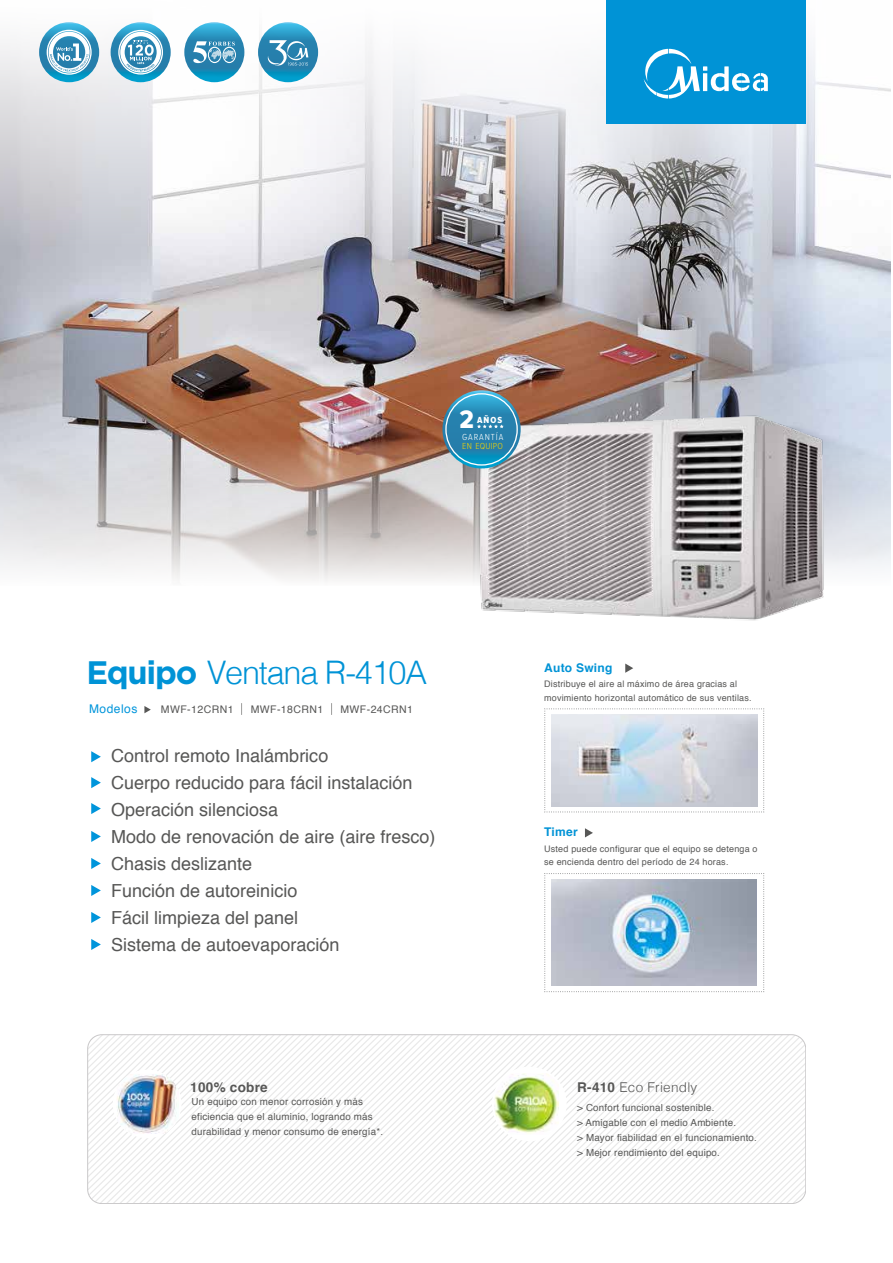
<style>
.page{position:relative;width:893px;height:1263px;background:#fff}
.page>*{position:absolute;margin:0;border:0;box-sizing:border-box;transform-origin:0 0}
.t1{font:300 32.4px "Helvetica";letter-spacing:-.04em;color:#0093d6}
.t2{font:26.25px "Proxima Nova A Cond Extrabld";color:#fff}
.t3{font:18px/27px "Helvetica";color:#575756}
.t4{font:300 13.5px "Helvetica";letter-spacing:.02em;color:#575756}
.t5{font:700 13.5px "Helvetica";letter-spacing:.02em;color:#575756}
.t6{font:700 12px "Helvetica";letter-spacing:.02em;color:#0093d6}
.t7{font:12px "Helvetica";letter-spacing:.04em;color:#0095db}
.t8{font:10.5px "Helvetica";letter-spacing:.04em;color:#575756}
.t9{font:9.75px/15px "Helvetica";letter-spacing:.02em;color:#575756}
.t10{font:300 9.15px "Proxima Nova A Cond";letter-spacing:.1em;color:#fff}
.t11{font:300 9.15px "Proxima Nova A Cond";letter-spacing:.02em;color:#f4d500}
.t12{font:9.15px "Proxima Nova A Cond Extrabld";color:#fff}
.t13{font:9px/13.5px "Helvetica";letter-spacing:.02em;color:#575756}
.s1{font-family:"Gotham";font-weight:700}
.s2{font-weight:700}
</style>
<div class="page">
<img style="left:0;top:250px;width:890px;height:186px">
<svg style="left:0;top:22px;width:891px;height:228px"></svg>
<svg style="left:0;top:436px;width:891px;height:145px;background:#d4ccca"></svg>
<svg style="left:111px;top:22px;width:60px;height:60px"></svg>
<svg style="left:118px;top:30px;width:45px;height:45px"></svg>
<svg style="left:184px;top:22px;width:60px;height:60px;background:#2692be"></svg>
<svg style="left:258px;top:22px;width:60px;height:60px;background:#2593bf"></svg>
<svg style="left:39px;top:22px;width:60px;height:60px"></svg>
<svg style="left:47px;top:30px;width:45px;height:45px"></svg>
<div style="left:606px;top:0;width:200px;height:123px;background:#0093d6"></div>
<svg style="left:643px;top:49px;width:124px;height:50px"></svg>
<svg style="left:144px;top:706px;width:7px;height:7px"></svg>
<svg style="left:91px;top:751px;width:10px;height:11px"></svg>
<svg style="left:91px;top:777px;width:10px;height:11px"></svg>
<svg style="left:91px;top:803px;width:10px;height:11px"></svg>
<svg style="left:91px;top:831px;width:10px;height:11px"></svg>
<svg style="left:91px;top:858px;width:10px;height:11px"></svg>
<svg style="left:91px;top:885px;width:10px;height:11px"></svg>
<svg style="left:91px;top:912px;width:10px;height:11px"></svg>
<svg style="left:91px;top:939px;width:10px;height:11px"></svg>
<svg style="left:267px;top:40px;width:41px;height:28px"></svg>
<svg style="left:193px;top:41px;width:43px;height:22px"></svg>
<img style="left:462px;top:391px;width:382px;height:230px">
<svg style="left:88px;top:1035px;width:717px;height:169px"></svg>
<div style="left:87px;top:1035px;width:718px;height:169px;border:1px solid #8b888b;border-radius:14px"></div>
<div style="left:113px;top:1070px;width:68px;height:68px;background:#fff;border-radius:50%"></div>
<img style="left:117px;top:1074px;width:62px;height:60px">
<div style="left:492px;top:1067px;width:74px;height:74px;border:6px solid #fff;border-radius:50%"></div>
<img style="left:494px;top:1073px;width:65px;height:62px">
<svg style="left:241px;top:703px;width:1px;height:12px"></svg>
<svg style="left:331px;top:703px;width:1px;height:12px"></svg>
<svg style="left:544px;top:708px;width:220px;height:105px"></svg>
<svg style="left:625px;top:664px;width:8px;height:9px"></svg>
<img style="left:551px;top:715px;width:206px;height:91px">
<svg style="left:544px;top:873px;width:220px;height:119px"></svg>
<svg style="left:585px;top:828px;width:8px;height:9px"></svg>
<img style="left:551px;top:880px;width:205px;height:106px">
<svg style="left:442px;top:390px;width:78px;height:78px"></svg>
<svg style="left:445px;top:393px;width:73px;height:73px;background:#4390b2"></svg>
<h2 class="t2" style="left:459px;top:404px;width:16px">2</h2>
<p class="t12" style="left:477px;top:414px;width:27px">AÑOS</p>
<p class="t10" style="left:462px;top:432px;width:43px">GARANTÍA</p>
<p class="t11" style="left:462px;top:441px;width:42px">EN EQUIPO</p>
<h1 class="t1" style="left:86px;top:645px;width:342px"><span class="s1">Equipo</span> Ventana R-410A</h1>
<p class="t7" style="left:89px;top:700px;width:50px">Modelos</p>
<p class="t8" style="left:161px;top:702px;width:74px">MWF-12CRN1</p>
<p class="t8" style="left:251px;top:702px;width:74px">MWF-18CRN1</p>
<p class="t8" style="left:340px;top:702px;width:74px">MWF-24CRN1</p>
<h3 class="t3" style="left:111px;top:743px;width:326px">Control remoto Inalámbrico<br>Cuerpo reducido para fácil instalación<br>Operación silenciosa<br>Modo de renovación de aire (aire fresco)<br>Chasis deslizante<br>Función de autoreinicio<br>Fácil limpieza del panel<br>Sistema de autoevaporación</h3>
<p class="t6" style="left:544px;top:658px;width:70px">Auto Swing</p>
<p class="t13" style="left:544px;top:677px;width:209px">Distribuye el aire al máximo de área gracias al movimiento horizontal automático de sus ventilas.</p>
<p class="t6" style="left:544px;top:822px;width:35px">Timer</p>
<p class="t13" style="left:544px;top:842px;width:215px">Usted puede configurar que el equipo se detenga o se encienda dentro del período de 24 horas.</p>
<h3 class="t5" style="left:190px;top:1076px;width:79px">100% cobre</h3>
<h3 class="t4" style="left:577px;top:1075px;width:122px"><span class="s2">R-410</span> Eco Friendly</h3>
<p class="t9" style="left:192px;top:1095px;width:193px">Un equipo con menor corrosión y más eficiencia que el aluminio, logrando más durabilidad y menor consumo de energía*.</p>
<p class="t9" style="left:577px;top:1100px;width:181px">&gt; Confort funcional sostenible.<br>&gt; Amigable con el medio Ambiente.<br>&gt; Mayor fiabilidad en el funcionamiento. &gt; Mejor rendimiento del equipo.</p>
</div>
